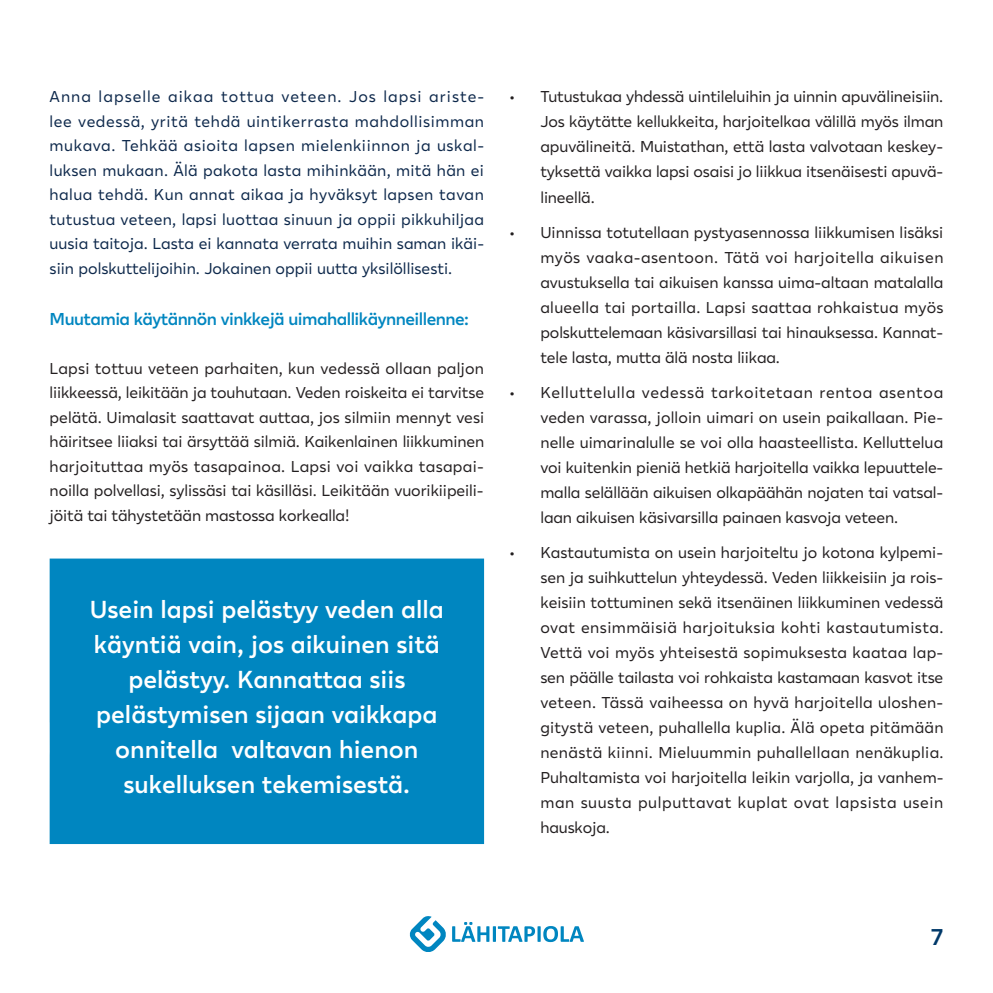
<style>
.page{position:relative;width:993px;height:993px;background:#fff}
.page>*{position:absolute;margin:0;border:0;box-sizing:border-box;transform-origin:0 0}
.t1{font:600 24.5px/35px "Lahi Tapiola Sans";color:#fff;text-align:center}
.t2{font:600 22.75px "Lahi Tapiola Sans";color:#003969}
.t3{font:600 17.15px "Lahi Tapiola Sans";letter-spacing:-.03em;color:#0086c0}
.t4{font:15.75px/25px "Lahi Tapiola Sans";letter-spacing:-.01em;color:#231f20;text-align:justify}
.t5{font:15.75px/24.5px "Lahi Tapiola Sans";color:#0d284b;text-align:justify}
</style>
<div class="page">
<svg style="left:452px;top:922px;width:131px;height:19px"></svg>
<svg style="left:409px;top:916px;width:37px;height:36px"></svg>
<div style="left:50px;top:558px;width:434px;height:285px;background:#0086c0"></div>
<p class="t5" style="left:50px;top:83px;width:436px">Anna lapselle aikaa tottua veteen. Jos lapsi ariste&shy;lee vedessä, yritä tehdä uintikerrasta mahdollisimman mukava. Tehkää asioita lapsen mielenkiinnon ja uskal&shy;luksen mukaan. Älä pakota lasta mihinkään, mitä hän ei halua tehdä. Kun annat aikaa ja hyväksyt lapsen tavan tutustua veteen, lapsi luottaa sinuun ja oppii pikkuhiljaa uusia taitoja. Lasta ei kannata verrata muihin saman ikäi&shy;siin polskuttelijoihin. Jokainen oppii uutta yksilöllisesti.</p>
<p class="t3" style="left:50px;top:306px;width:421px">Muutamia käytännön vinkkejä uimahallikäynneillenne:</p>
<p class="t4" style="left:50px;top:355px;width:436px;line-height:24.5px">Lapsi tottuu veteen parhaiten, kun vedessä ollaan paljon liikkeessä, leikitään ja touhutaan. Veden roiskeita ei tarvitse pelätä. Uimalasit saattavat auttaa, jos silmiin mennyt vesi häiritsee liiaksi tai ärsyttää silmiä. Kaikenlainen liikkuminen harjoituttaa myös tasapainoa. Lapsi voi vaikka tasapai&shy;noilla polvellasi, sylissäsi tai käsilläsi. Leikitään vuorikiipeili&shy;jöitä tai tähystetään mastossa korkealla!</p>
<h1 class="t1" style="left:90px;top:590px;width:355px">Usein lapsi pelästyy veden alla käyntiä vain, jos aikuinen sitä pelästyy. Kannattaa siis pelästymisen sijaan vaikkapa onnitella valtavan hienon sukelluksen tekemisestä.</h1>
<p class="t4" style="left:540px;top:83px;width:404px;text-indent:-32px">• Tutustukaa yhdessä uintileluihin ja uinnin apuvälineisiin.<br>Jos käytätte kellukkeita, harjoitelkaa välillä myös ilman apuvälineitä. Muistathan, että lasta valvotaan keskey&shy;tyksettä vaikka lapsi osaisi jo liikkua itsenäisesti apuvä&shy;lineellä.</p>
<p class="t4" style="left:540px;top:218px;width:404px;text-indent:-32px">• Uinnissa totutellaan pystyasennossa liikkumisen lisäksi myös vaaka-asentoon. Tätä voi harjoitella aikuisen avustuksella tai aikuisen kanssa uima-altaan matalalla alueella tai portailla. Lapsi saattaa rohkaistua myös polskuttelemaan käsivarsillasi tai hinauksessa. Kannat&shy;tele lasta, mutta älä nosta liikaa.</p>
<p class="t4" style="left:540px;top:378px;width:404px;text-indent:-32px">• Kelluttelulla vedessä tarkoitetaan rentoa asentoa veden varassa, jolloin uimari on usein paikallaan. Pie&shy;nelle uimarinalulle se voi olla haasteellista. Kelluttelua voi kuitenkin pieniä hetkiä harjoitella vaikka lepuuttele&shy;malla selällään aikuisen olkapäähän nojaten tai vatsal&shy;laan aikuisen käsivarsilla painaen kasvoja veteen.</p>
<p class="t4" style="left:540px;top:538px;width:404px;text-indent:-32px">• Kastautumista on usein harjoiteltu jo kotona kylpemi&shy;sen ja suihkuttelun yhteydessä. Veden liikkeisiin ja rois&shy;keisiin tottuminen sekä itsenäinen liikkuminen vedessä ovat ensimmäisiä harjoituksia kohti kastautumista.<br>Vettä voi myös yhteisestä sopimuksesta kaataa lap&shy;sen päälle tailasta voi rohkaista kastamaan kasvot itse veteen. Tässä vaiheessa on hyvä harjoitella uloshen&shy;gitystä veteen, puhallella kuplia. Älä opeta pitämään nenästä kiinni. Mieluummin puhallellaan nenäkuplia.<br>Puhaltamista voi harjoitella leikin varjolla, ja vanhem&shy;man suusta pulputtavat kuplat ovat lapsista usein hauskoja.</p>
<h2 class="t2" style="left:930px;top:920px;width:14px">7</h2>
</div>
